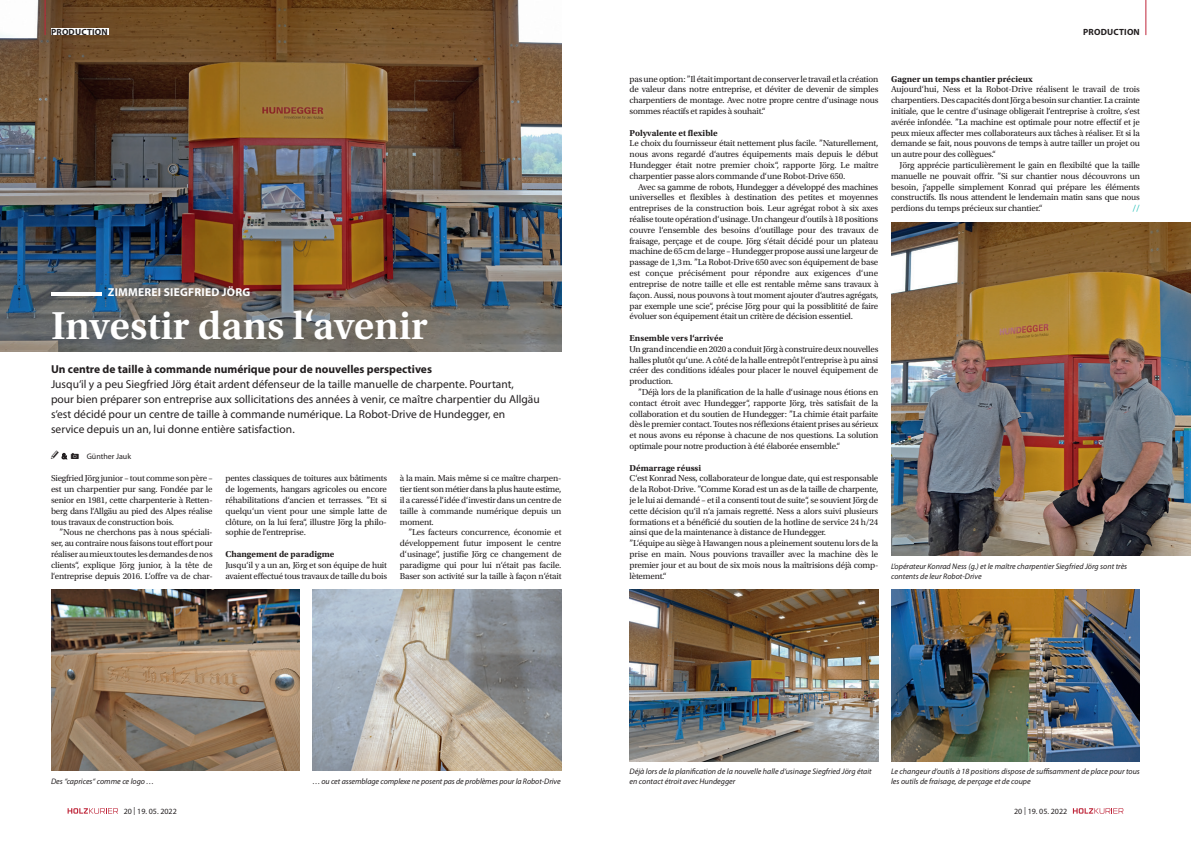
<style>
.page{position:relative;width:1191px;height:842px;background:#fff}
.page>*{position:absolute;margin:0;border:0;box-sizing:border-box;transform-origin:0 0}
.t1{font:600 41px "Utopia Std";color:#fff}
.t2{font:11.5px/15px "Myriad Pro";color:#231f20}
.t3{font:700 11.5px "Myriad Pro";color:#231f20}
.t4{font:700 11.5px "Myriad Pro";letter-spacing:.02em;color:#fff}
.t5{font:9px/10.8px "Utopia Std";letter-spacing:-.02em;color:#231f20;text-align:justify}
.t6{font:700 9px "Utopia Std";color:#231f20}
.t7{font:700 9px "Myriad Pro";letter-spacing:.02em;color:#231f20}
.t8{font:9px "Utopia Std";color:#00b5ac}
.t9{font:italic 8px/9.6px "Myriad Pro";color:#231f20}
.t10{font:8px "Myriad Pro";color:#231f20}
</style>
<div class="page">
<img style="left:0;top:0;width:561px;height:352px">
<img style="left:51px;top:589px;width:249px;height:182px">
<img style="left:629px;top:589px;width:249px;height:172px">
<img style="left:313px;top:589px;width:248px;height:182px">
<img style="left:891px;top:589px;width:249px;height:172px">
<img style="left:891px;top:222px;width:300px;height:334px">
<svg style="left:1072px;top:808px;width:51px;height:6px"></svg>
<svg style="left:68px;top:808px;width:50px;height:6px"></svg>
<hr style="left:1145px;top:0;width:1px;height:35px;background:#bf263a">
<hr style="left:45px;top:0;width:1px;height:35px;background:#bf263a">
<div style="left:51px;top:28px;width:57px;height:7px;background:#fff"></div>
<svg style="left:51px;top:292px;width:51px;height:3px"></svg>
<svg style="left:61px;top:452px;width:7px;height:7px"></svg>
<p class="t7" style="left:51px;top:26px;width:58px">PRODUCTION</p>
<p class="t7" style="left:1083px;top:26px;width:58px">PRODUCTION</p>
<p class="t4" style="left:108px;top:284px;width:144px">ZIMMEREI SIEGFRIED JÖRG</p>
<h1 class="t1" style="left:51px;top:302px;width:378px">Investir dans l‘avenir</h1>
<p class="t3" style="left:51px;top:362px;width:382px">Un centre de taille à commande numérique pour de nouvelles perspectives</p>
<p class="t2" style="left:51px;top:377px;width:490px">Jusqu‘il y a peu Siegfried Jörg était ardent défenseur de la taille manuelle de charpente. Pourtant,<br>pour bien préparer son entreprise aux sollicitations des années à venir, ce maître charpentier du Allgäu s‘est décidé pour un centre de taille à commande numérique. La Robot-Drive de Hundegger, en service depuis un an, lui donne entière satisfaction.</p>
<p class="t10" style="left:87px;top:451px;width:46px">Günther Jauk</p>
<p class="t5" style="left:51px;top:473px;width:163px">Siegfried Jörg junior – tout comme son père – est un charpentier pur sang. Fondée par le senior en 1981, cette charpenterie à Retten&shy;berg dans l‘Allgäu au pied des Alpes réalise tous travaux de construction bois.</p>
<p class="t5" style="left:51px;top:527px;width:163px;text-indent:9px">”Nous ne cherchons pas à nous spéciali&shy;ser, au contraire nous faisons tout effort pour réaliser au mieux toutes les demandes de nos clients“, explique Jörg junior, à la tête de l‘entreprise depuis 2016. L‘offre va de char-</p>
<p class="t5" style="left:225px;top:473px;width:163px">pentes classiques de toitures aux bâtiments de logements, hangars agricoles ou encore réhabilitations d‘ancien et terrasses. ”Et si quelqu‘un vient pour une simple latte de clôture, on la lui fera“, illustre Jörg la philo&shy;sophie de l‘entreprise.</p>
<p class="t6" style="left:225px;top:549px;width:111px">Changement de paradigme</p>
<p class="t5" style="left:225px;top:560px;width:163px">Jusqu‘il y a un an, Jörg et son équipe de huit avaient effectué tous travaux de taille du bois</p>
<p class="t5" style="left:400px;top:473px;width:163px">à la main. Mais même si ce maître charpen&shy;tier tient son métier dans la plus haute estime, il a caressé l‘idée d‘investir dans un centre de taille à commande numérique depuis un moment.</p>
<p class="t5" style="left:400px;top:527px;width:163px;text-indent:9px">”Les facteurs concurrence, économie et développement futur imposent le centre d‘usinage“, justifie Jörg ce changement de paradigme qui pour lui n‘était pas facile.<br>Baser son activité sur la taille à façon n‘était</p>
<p class="t5" style="left:629px;top:74px;width:250px">pas une option: ”Il était important de conserver le travail et la création de valeur dans notre entreprise, et déviter de devenir de simples charpentiers de montage. Avec notre propre centre d‘usinage nous sommes réactifs et rapides à souhait.“</p>
<p class="t6" style="left:629px;top:128px;width:90px">Polyvalente et flexible</p>
<p class="t5" style="left:629px;top:138px;width:250px">Le choix du fournisseur était nettement plus facile. ”Naturellement, nous avons regardé d‘autres équipements mais depuis le début Hundegger était notre premier choix“, rapporte Jörg. Le maître charpentier passe alors commande d‘une Robot-Drive 650.</p>
<p class="t5" style="left:629px;top:182px;width:250px;text-indent:9px">Avec sa gamme de robots, Hundegger a développé des machines universelles et flexibles à destination des petites et moyennes entreprises de la construction bois. Leur agrégat robot à six axes réalise toute opération d‘usinage. Un changeur d‘outils à 18 positions couvre l‘ensemble des besoins d‘outillage pour des travaux de fraisage, perçage et de coupe. Jörg s‘était décidé pour un plateau machine de 65cm de large – Hundegger propose aussi une largeur de passage de 1,3m. ”La Robot-Drive 650 avec son équipement de base est conçue précisément pour répondre aux exigences d‘une entreprise de notre taille et elle est rentable même sans travaux à façon. Aussi, nous pouvons à tout moment ajouter d‘autres agrégats, par exemple une scie“, précise Jörg pour qui la possiblitité de faire évoluer son équipement était un critère de décision essentiel.</p>
<p class="t6" style="left:629px;top:333px;width:95px">Ensemble vers l‘arrivée</p>
<p class="t5" style="left:629px;top:344px;width:250px">Un grand incendie en 2020 a conduit Jörg à construire deux nouvelles halles plutôt qu‘une. A côté de la halle entrepôt l‘entreprise à pu ainsi créer des conditions idéales pour placer le nouvel équipement de production.</p>
<p class="t5" style="left:629px;top:387px;width:250px;text-indent:9px">”Déjà lors de la planification de la halle d‘usinage nous étions en contact étroit avec Hundegger“, rapporte Jörg, très satisfait de la collaboration et du soutien de Hundegger: ”La chimie était parfaite dès le premier contact. Toutes nos réflexions étaient prises au sérieux et nous avons eu réponse à chacune de nos questions. La solution optimale pour notre production à été élaborée ensemble.“</p>
<p class="t6" style="left:629px;top:462px;width:73px">Démarrage réussi</p>
<p class="t5" style="left:629px;top:473px;width:250px;text-align:left">C‘est Konrad Ness, collaborateur de longue date, qui est responsable de la Robot-Drive. ”Comme Korad est un as de la taille de charpente, je le lui ai demandé – et il a consenti tout de suite“, se souvient Jörg de cette décision qu‘il n‘a jamais regretté. Ness a alors suivi plusieurs formations et a bénéficié du soutien de la hotline de service 24 h/24 ainsi que de la maintenance à distance de Hundegger.<br>”L‘équipe au siège à Hawangen nous a pleinement soutenu lors de la prise en main. Nous pouvions travailler avec la machine dès le premier jour et au bout de six mois nous la maîtrisions déjà comp&shy;lètement.“</p>
<p class="t6" style="left:891px;top:74px;width:143px">Gagner un temps chantier précieux</p>
<p class="t5" style="left:891px;top:84px;width:250px">Aujourd‘hui, Ness et la Robot-Drive réalisent le travail de trois charpentiers. Des capacités dont Jörg a besoin sur chantier. La crainte initiale, que le centre d‘usinage obligerait l‘entreprise à croître, s‘est avérée infondée. ”La machine est optimale pour notre effectif et je peux mieux affecter mes collaborateurs aux tâches à réaliser. Et si la demande se fait, nous pouvons de temps à autre tailler un projet ou un autre pour des collègues.“</p>
<p class="t5" style="left:891px;top:160px;width:250px;text-indent:9px">Jörg apprécie particulièrement le gain en flexibilté que la taille manuelle ne pouvait offrir. ”Si sur chantier nous découvrons un besoin, j‘appelle simplement Konrad qui prépare les éléments constructifs. Ils nous attendent le lendemain matin sans que nous perdions du temps précieux sur chantier.“</p>
<p class="t8" style="left:1132px;top:203px;width:9px">//</p>
<p class="t9" style="left:891px;top:561px;width:238px">L‘opérateur Konrad Ness (g.) et le maître charpentier Siegfried Jörg sont très contents de leur Robot-Drive</p>
<p class="t9" style="left:51px;top:776px;width:105px">Des “caprices“ comme ce logo…</p>
<p class="t9" style="left:629px;top:766px;width:244px">Déjà lors de la planification de la nouvelle halle d‘usinage Siegfried Jörg était</p>
<p class="t9" style="left:313px;top:776px;width:249px">…ou cet assemblage complexe ne posent pas de problèmes pour la Robot-Drive</p>
<p class="t9" style="left:629px;top:776px;width:107px">en contact étroit avec Hundegger</p>
<p class="t9" style="left:891px;top:766px;width:250px">Le changeur d‘outils à 18 positions dispose de suffisamment de place pour tous les outils de fraisage, de perçage et de coupe</p>
<p class="t10" style="left:124px;top:806px;width:55px">20 | 19. 05. 2022</p>
<p class="t10" style="left:1014px;top:806px;width:55px">20 | 19. 05. 2022</p>
</div>
